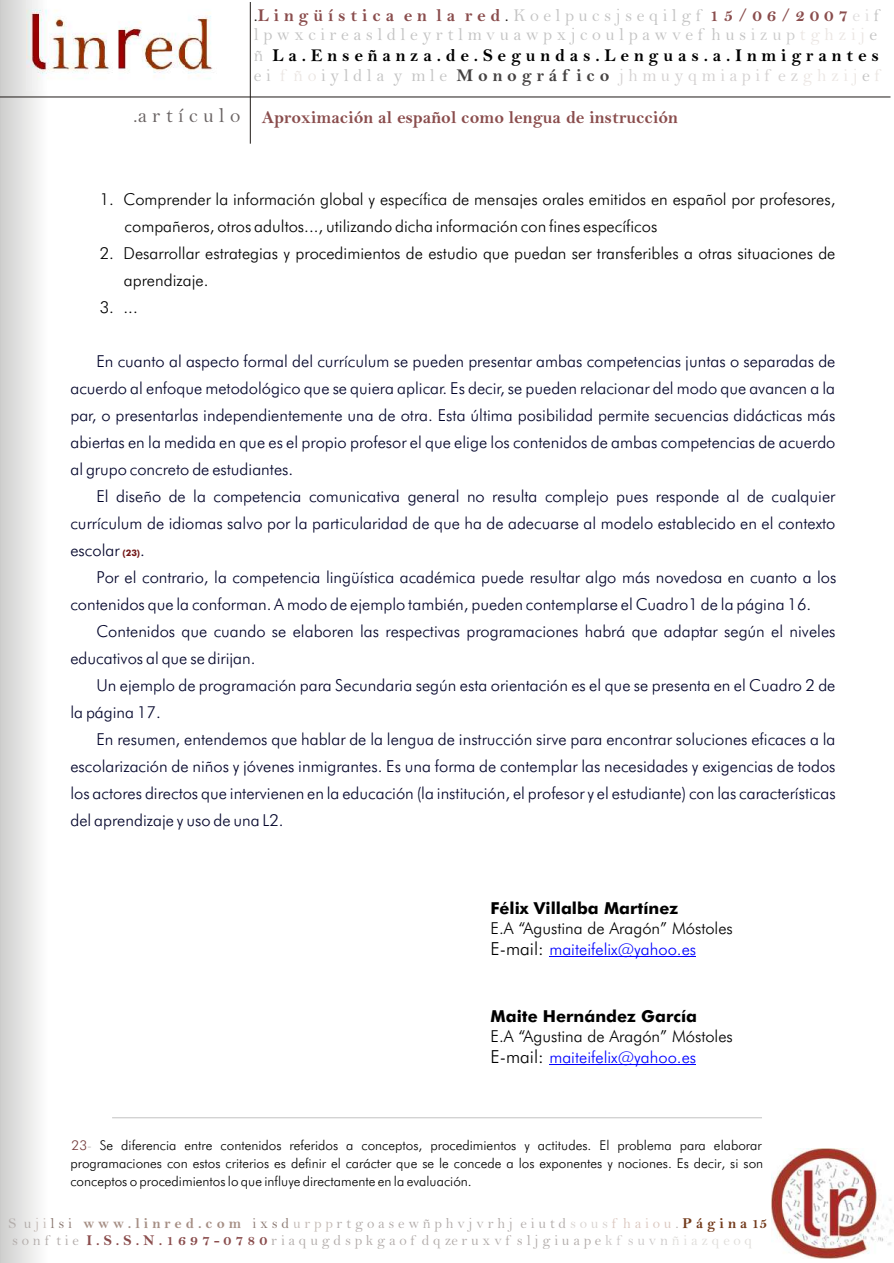
<style>
.page{position:relative;width:894px;height:1263px;background:#fff}
.page>*{position:absolute;margin:0;border:0;box-sizing:border-box;transform-origin:0 0}
.t1{font:21px "Bell";color:#696363}
.t2{font:700 18px "Bell";color:#8a4d4d}
.t3{font:18px/20.2px "Bell";color:#c4c4c4}
.t4{font:700 18px "Bell";color:#000}
.t5{font:18px "Bell";color:#d4d1d1}
.t6{font:16.5px/27px "Futura Lt BT";color:#03052b;text-align:justify}
.t7{font:16.5px/27px "Futura Lt BT";color:#000}
.t8{font:700 16.5px "Futura Md BT";color:#000}
.t9{font:15px "Bell";letter-spacing:.25em;color:#b3adab}
.t10{font:13.5px/18px "Futura Lt BT";color:#000;text-align:justify}
.t11{font:13.5px "Futura Lt BT";color:#733b3b}
.t12{font:700 9px "Futura Md BT";color:#731717}
.s1{font-weight:400;color:#1f1a17}
.s2{font-weight:400;color:#c4c4c4}
.s3{font-weight:400;color:#e0dede}
.s4{color:#1f1a17}
.s5{color:#ccc}
.s6{color:#ebe6e3}
.s7{font-weight:700;color:#454242}
.s8{font-size:18px}
.s9{color:#00f}
.s10{color:#bdbaba}
.s11{color:#c4bab5}
.s12{color:#8c7a73}
.s13{font-weight:700;color:#a68f85}
.s14{color:#d9d4d1}
.s15{color:#dbc7bf}
.s16{font-weight:700;color:#733b1c}
.s17{font-weight:700;color:#8a4d4d}
.s18{color:#ccc9c9}
.s19{color:#e0dedb}
</style>
<div class="page">
<div style="left:0;top:0;width:47px;height:1263px;background:linear-gradient(to right,#cececd,#fdfdfd)"></div>
<img style="left:26px;top:0;width:187px;height:90px">
<hr style="left:0;top:97px;width:891px;height:1px;background:#1f1a17">
<hr style="left:250px;top:2px;width:1px;height:142px;background:#1f1a17">
<img style="left:772px;top:1149px;width:121px;height:109px">
<hr style="left:549px;top:956px;width:147px;height:1px;background:#00f">
<hr style="left:549px;top:1064px;width:147px;height:1px;background:#00f">
<hr style="left:112px;top:1118px;width:650px;height:1px;background:#c2c2c2">
<p class="t1" style="left:133px;top:108px;width:109px">.a r t í c u l o</p>
<p class="t2" style="left:254px;top:9px;width:627px"><span class="s1">.</span>L i n g ü í s t i c a e n l a r e d <span class="s2">K o e l p u c s j s e q i l g f</span> 1 5 / 0 6 / 2 0 0 7 <span class="s3">e i</span><span class="s2">f</span></p>
<p class="t3" style="left:254px;top:7px;width:625px;text-indent:251px"><span class="s4">.<br></span>l p w x c i r e a s l d l e y r t l m v u a w p x j c o u l p a w v e f h u s <span class="s5">i z u p</span> <span class="s6">t g h z i j</span> e ñ<br>e i</p>
<p class="t4" style="left:272px;top:49px;width:608px">L a . E n s e ñ a n z a . d e . S e g u n d a s . L e n g u a s . a . I n m i g r a n t e s</p>
<p class="t5" style="left:457px;top:69px;width:424px"><span class="s7">M o n o g r á f i c o</span> j hm u y q m i a p i f e z<span class="s6">g h z i j f</span></p>
<p class="t3" style="left:280px;top:67px;width:169px"><span class="s6">f ñ o</span>i y l d l a y m l e</p>
<p class="t3" style="left:862px;top:67px;width:9px">e</p>
<p class="t2" style="left:262px;top:111px;width:418px">Aproximación al español como lengua de instrucción</p>
<p class="t7" style="left:125px;top:188px;width:712px;text-indent:-25px">1. Comprender la información global y específica de mensajes orales emitidos en español por profesores, compañeros, otros adultos..., utilizando dicha información con fines específicos</p>
<p class="t7" style="left:124px;top:242px;width:713px;text-indent:-24px">2. Desarrollar estrategias y procedimientos de estudio que puedan ser transferibles a otras situaciones de aprendizaje.</p>
<p class="t7" style="left:100px;top:296px;width:40px">3. ...</p>
<p class="t6" style="left:70px;top:350px;width:767px;text-indent:26px">En cuanto al aspecto formal del currículum se pueden presentar ambas competencias juntas o separadas de acuerdo al enfoque metodológico que se quiera aplicar. Es decir, se pueden relacionar del modo que avancen a la par, o presentarlas independientemente una de otra. Esta última posibilidad permite secuencias didácticas más abiertas en la medida en que es el propio profesor el que elige los contenidos de ambas competencias de acuerdo al grupo concreto de estudiantes.</p>
<p class="t6" style="left:70px;top:485px;width:767px;text-indent:26px">El diseño de la competencia comunicativa general no resulta complejo pues responde al de cualquier currículum de idiomas salvo por la particularidad de que ha de adecuarse al modelo establecido en el contexto escolar</p>
<p class="t6" style="left:140px;top:539px;width:6px">.</p>
<p class="t6" style="left:96px;top:566px;width:741px">Por el contrario, la competencia lingüística académica puede resultar algo más novedosa en cuanto a los</p>
<p class="t6" style="left:70px;top:593px;width:742px">contenidos que la conforman. A modo de ejemplo también, pueden contemplarse el Cuadro1 de la página 16.</p>
<p class="t6" style="left:96px;top:620px;width:741px">Contenidos que cuando se elaboren las respectivas programaciones habrá que adaptar según el niveles</p>
<p class="t6" style="left:70px;top:647px;width:187px">educativos al que se dirijan.</p>
<p class="t6" style="left:96px;top:674px;width:741px">Un ejemplo de programación para Secundaria según esta orientación es el que se presenta en el Cuadro 2 de</p>
<p class="t6" style="left:70px;top:701px;width:92px">la página 17.</p>
<p class="t6" style="left:96px;top:728px;width:741px">En resumen, entendemos que hablar de la lengua de instrucción sirve para encontrar soluciones eficaces a la</p>
<p class="t6" style="left:70px;top:755px;width:767px">escolarización de niños y jóvenes inmigrantes. Es una forma de contemplar las necesidades y exigencias de todos</p>
<p class="t6" style="left:70px;top:782px;width:767px">los actores directos que intervienen en la educación (la institución, el profesor y el estudiante) con las características</p>
<p class="t6" style="left:70px;top:809px;width:215px">del aprendizaje y uso de una L2.</p>
<p class="t12" style="left:122px;top:550px;width:19px">(23)</p>
<p class="t8" style="left:491px;top:901px;width:189px">Félix Villalba Martínez</p>
<p class="t7" style="left:491px;top:919px;width:244px;line-height:21.1px">E.A “Agustina de Aragón” Móstoles<br><span class="s8">E-mail:</span> <span class="s9">maiteifelix@yahoo.es</span></p>
<p class="t8" style="left:491px;top:1009px;width:208px">Maite Hernández García</p>
<p class="t7" style="left:491px;top:1027px;width:244px;line-height:21.1px">E.A “Agustina de Aragón” Móstoles<br><span class="s8">E-mail:</span> <span class="s9">maiteifelix@yahoo.es</span></p>
<p class="t10" style="left:70px;top:1138px;width:694px;text-indent:29px">Se diferencia entre contenidos referidos a conceptos, procedimientos y actitudes. El problema para elaborar programaciones con estos criterios es definir el carácter que se le concede a los exponentes y nociones. Es decir, si son conceptos o procedimientos lo que influye directamente en la evaluación.</p>
<p class="t11" style="left:72px;top:1140px;width:22px">23<span class="s10">-</span></p>
<p class="t9" style="left:8px;top:1218px;width:760px">S u<span class="s11">j i</span> <span class="s12">l s i</span> <span class="s13">w w w . l i n r e d . c o m</span> <span class="s12">i x s d</span><span class="s11">u r p p</span>r t g o a s e w ñ p h v j v r h j e i u t d<span class="s14">s o u s</span> <span class="s15">f h a i o u</span> <span class="s16">P á g i n a 15</span></p>
<p class="t9" style="left:675px;top:1218px;width:5px">.</p>
<p class="t9" style="left:12px;top:1235px;width:68px">s o n f t i e</p>
<p class="t9" style="left:87px;top:1235px;width:667px"><span class="s17">I . S . S . N . 1 6 9 7 - 0 7 8 0</span>r i a q u g d s p k g a o f d q ze r u x v f s l j g i u a p e<span class="s18">k f s u v n</span> <span class="s19">ñ i a z q e o q</span></p>
</div>
